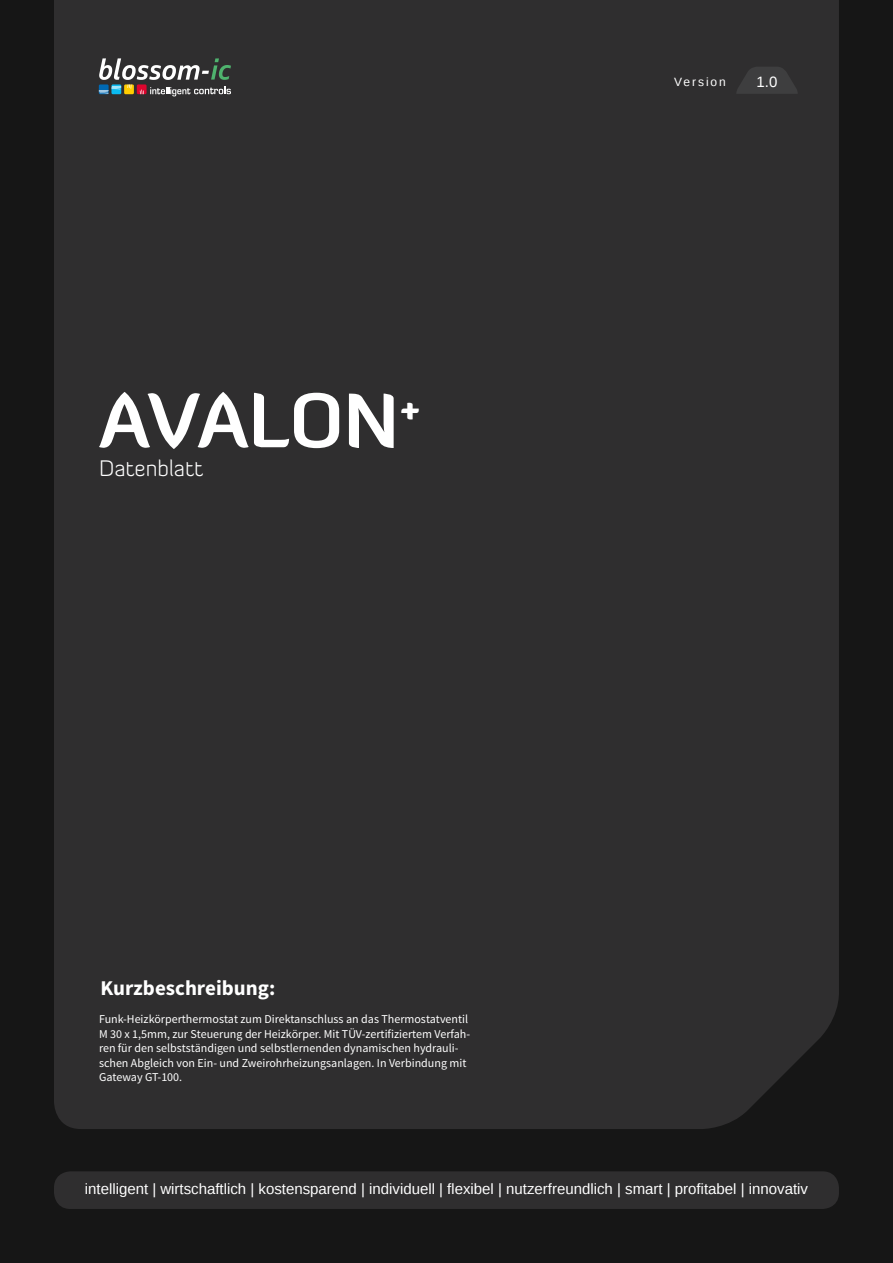
<style>
.page{position:relative;width:893px;height:1263px;background:#161616}
.page>*{position:absolute;margin:0;border:0;box-sizing:border-box;transform-origin:0 0}
.t1{font:700 75px "Diavlo";color:#fff}
.t2{font:300 22.5px "Diavlo";color:#fff}
.Body_Text__Regular{font:700 21px "Source Sans Pro";color:#fff}
.t3{font:15px "Liberation Sans";color:#fff}
.Body_Text__Regular-2{font:12px/14.4px "Source Sans Pro";color:#fff}
.t4{font:12px "Liberation Sans";letter-spacing:.16em;color:#fff}
</style>
<div class="page">
<div style="left:54px;top:0;width:785px;height:1129px;background:#2f2e2f"></div>
<svg style="left:736px;top:67px;width:62px;height:27px;background:#3a3a3b"></svg>
<div style="left:54px;top:1171px;width:785px;height:38px;background:#2f2e2f;border-radius:16px"></div>
<svg style="left:99px;top:58px;width:132px;height:38px;background:#636462"></svg>
<p class="t1" style="left:99px;top:373px;width:324px">AVALON<sup>+</sup></p>
<p class="t2" style="left:99px;top:455px;width:106px">Datenblatt</p>
<p class="Body_Text__Regular" style="left:101px;top:974px;width:176px">Kurzbeschreibung:</p>
<p class="Body_Text__Regular-2" style="left:99px;top:1012px;width:373px">Funk-Heizkörperthermostat zum Direktanschluss an das Thermostatventil M 30 x 1,5mm, zur Steuerung der Heizkörper. Mit TÜV-zertifiziertem Verfah&shy;ren für den selbstständigen und selbstlernenden dynamischen hydrauli&shy;schen Abgleich von Ein- und Zweirohrheizungsanlagen. In Verbindung mit Gateway GT-100.</p>
<p class="t4" style="left:674px;top:75px;width:53px">Version</p>
<p class="t3" style="left:757px;top:74px;width:22px">1.0</p>
<p class="t3" style="left:85px;top:1181px;width:725px">intelligent | wirtschaftlich | kostensparend | individuell | flexibel | nutzerfreundlich | smart | profitabel | innovativ</p>
</div>
